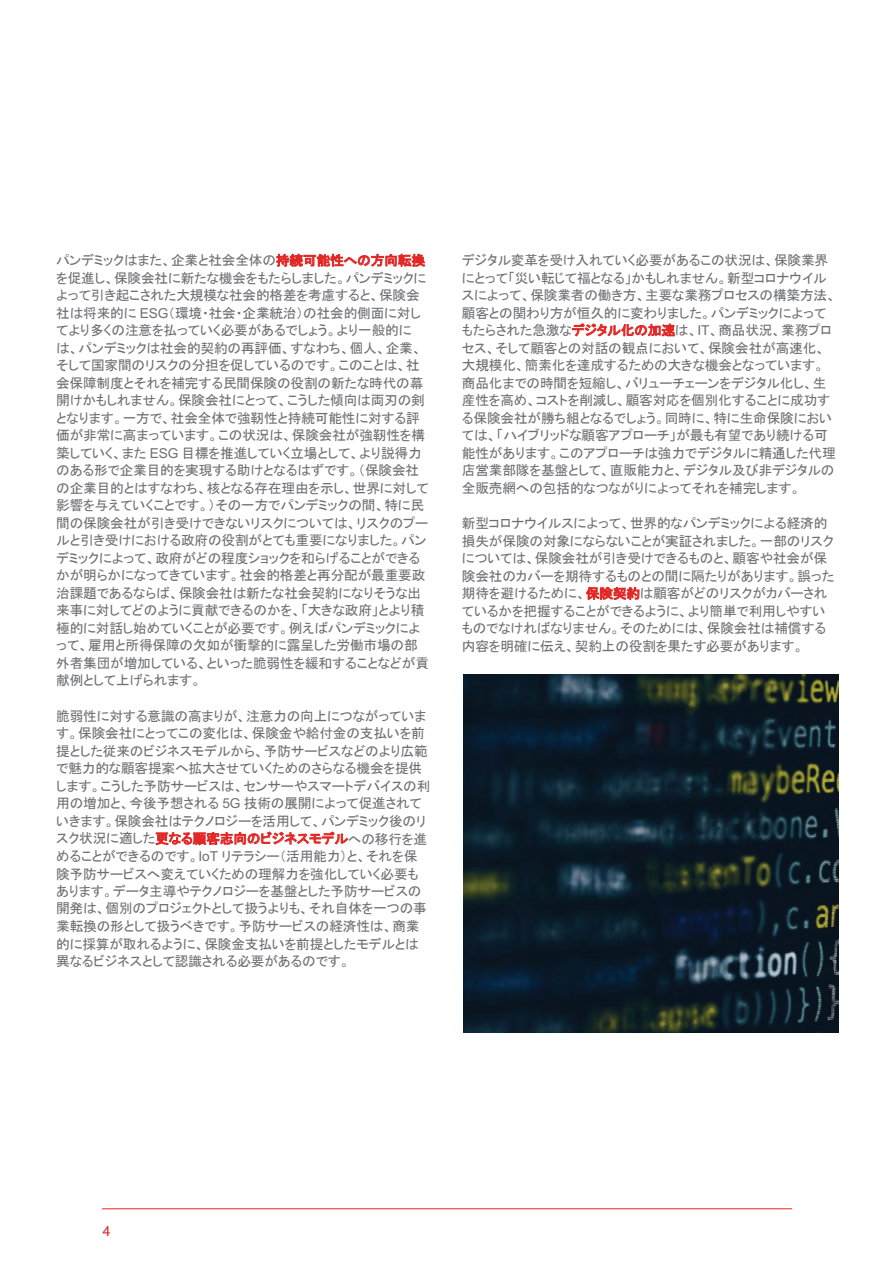
<style>
.page{position:relative;width:893px;height:1263px;background:#fff}
.page>*{position:absolute;margin:0;border:0;box-sizing:border-box;transform-origin:0 0}
.t1{font:15px "Bliss 2";color:#d62b27}
.t2{font:13.65px/17.5px "MS P Gothic";letter-spacing:-.015em;color:#6e6f72}
.t3{font:13.35px "MS P Gothic";letter-spacing:-.01em;color:#e22826}
.s1{font-size:13.35px;color:#e22826}
.s2{font-family:"Arial"}
.s3{font-size:13.65px;color:#6e6f72}
</style>
<div class="page">
<hr style="left:102px;top:1208px;width:690px;height:1px;background:#ee1f23">
<img style="left:463px;top:674px;width:376px;height:359px">
<p class="t2" style="left:56px;top:252px;width:374px">パンデミックはまた、企業と社会全体の<span class="s1">持続可能性への方向転換</span>を促進し、保険会社に新たな機会をもたらしました。パンデミックによって引き起こされた大規模な社会的格差を考慮すると、保険会社は将来的に <span class="s2">ESG</span>（環境・社会・企業統治）の社会的側面に対してより多くの注意を払っていく必要があるでしょう。より一般的に<br>は、パンデミックは社会的契約の再評価、すなわち、個人、企業、そして国家間のリスクの分担を促しているのです。このことは、社会保障制度とそれを補完する民間保険の役割の新たな時代の幕開けかもしれません。保険会社にとって、こうした傾向は両刃の剣となります。一方で、社会全体で強靭性と持続可能性に対する評価が非常に高まっています。この状況は、保険会社が強靭性を構築していく、また <span class="s2">ESG</span> 目標を推進していく立場として、より説得力のある形で企業目的を実現する助けとなるはずです。（保険会社の企業目的とはすなわち、核となる存在理由を示し、世界に対して影響を与えていくことです。）その一方でパンデミックの間、特に民間の保険会社が引き受けできないリスクについては、リスクのプールと引き受けにおける政府の役割がとても重要になりました。パンデミックによって、政府がどの程度ショックを和らげることができるかが明らかになってきています。社会的格差と再分配が最重要政治課題であるならば、保険会社は新たな社会契約になりそうな出来事に対してどのように貢献できるのかを、「大きな政府」とより積極的に対話し始めていくことが必要です。例えばパンデミックによって、雇用と所得保障の欠如が衝撃的に露呈した労働市場の部外者集団が増加している、といった脆弱性を緩和することなどが貢献例として上げられます。</p>
<p class="t2" style="left:56px;top:707px;width:376px">脆弱性に対する意識の高まりが、注意力の向上につながっています。保険会社にとってこの変化は、保険金や給付金の支払いを前提とした従来のビジネスモデルから、予防サービスなどのより広範で魅力的な顧客提案へ拡大させていくためのさらなる機会を提供します。こうした予防サービスは、センサーやスマートデバイスの利用の増加と、今後予想される <span class="s2">5G</span> 技術の展開によって促進されていきます。保険会社はテクノロジーを活用して、パンデミック後のリ</p>
<p class="t3" style="left:56px;top:832px;width:372px"><span class="s3">スク状況に適した</span>更なる顧客志向のビジネスモデル<span class="s3">への移行を進</span></p>
<p class="t2" style="left:56px;top:847px;width:372px">めることができるのです。<span class="s2">IoT</span> リテラシー（活用能力）と、それを保険予防サービスへ変えていくための理解力を強化していく必要もあります。データ主導やテクノロジーを基盤とした予防サービスの開発は、個別のプロジェクトとして扱うよりも、それ自体を一つの事業転換の形として扱うべきです。予防サービスの経済性は、商業的に採算が取れるように、保険金支払いを前提としたモデルとは異なるビジネスとして認識される必要があるのです。</p>
<p class="t2" style="left:462px;top:252px;width:376px">デジタル変革を受け入れていく必要があるこの状況は、保険業界にとって「災い転じて福となる」かもしれません。新型コロナウイルスによって、保険業者の働き方、主要な業務プロセスの構築方法、顧客との関わり方が恒久的に変わりました。パンデミックによってもたらされた急激な<span class="s1">デジタル化の加速</span>は、<span class="s2">IT</span>、商品状況、業務プロセス、そして顧客との対話の観点において、保険会社が高速化、大規模化、簡素化を達成するための大きな機会となっています。商品化までの時間を短縮し、バリューチェーンをデジタル化し、生産性を高め、コストを削減し、顧客対応を個別化することに成功する保険会社が勝ち組となるでしょう。同時に、特に生命保険においては、「ハイブリッドな顧客アプローチ」が最も有望であり続ける可能性があります。このアプローチは強力でデジタルに精通した代理店営業部隊を基盤として、直販能力と、デジタル及び非デジタルの全販売網への包括的なつながりによってそれを補完します。</p>
<p class="t2" style="left:462px;top:514px;width:374px">新型コロナウイルスによって、世界的なパンデミックによる経済的損失が保険の対象にならないことが実証されました。一部のリスクについては、保険会社が引き受けできるものと、顧客や社会が保険会社のカバーを期待するものとの間に隔たりがあります。誤った期待を避けるために、<span class="s1">保険契約</span>は顧客がどのリスクがカバーされているかを把握することができるように、より簡単で利用しやすいものでなければなりません。そのためには、保険会社は補償する内容を明確に伝え、契約上の役割を果たす必要があります。</p>
<p class="t1" style="left:102px;top:1221px;width:10px">4</p>
</div>
